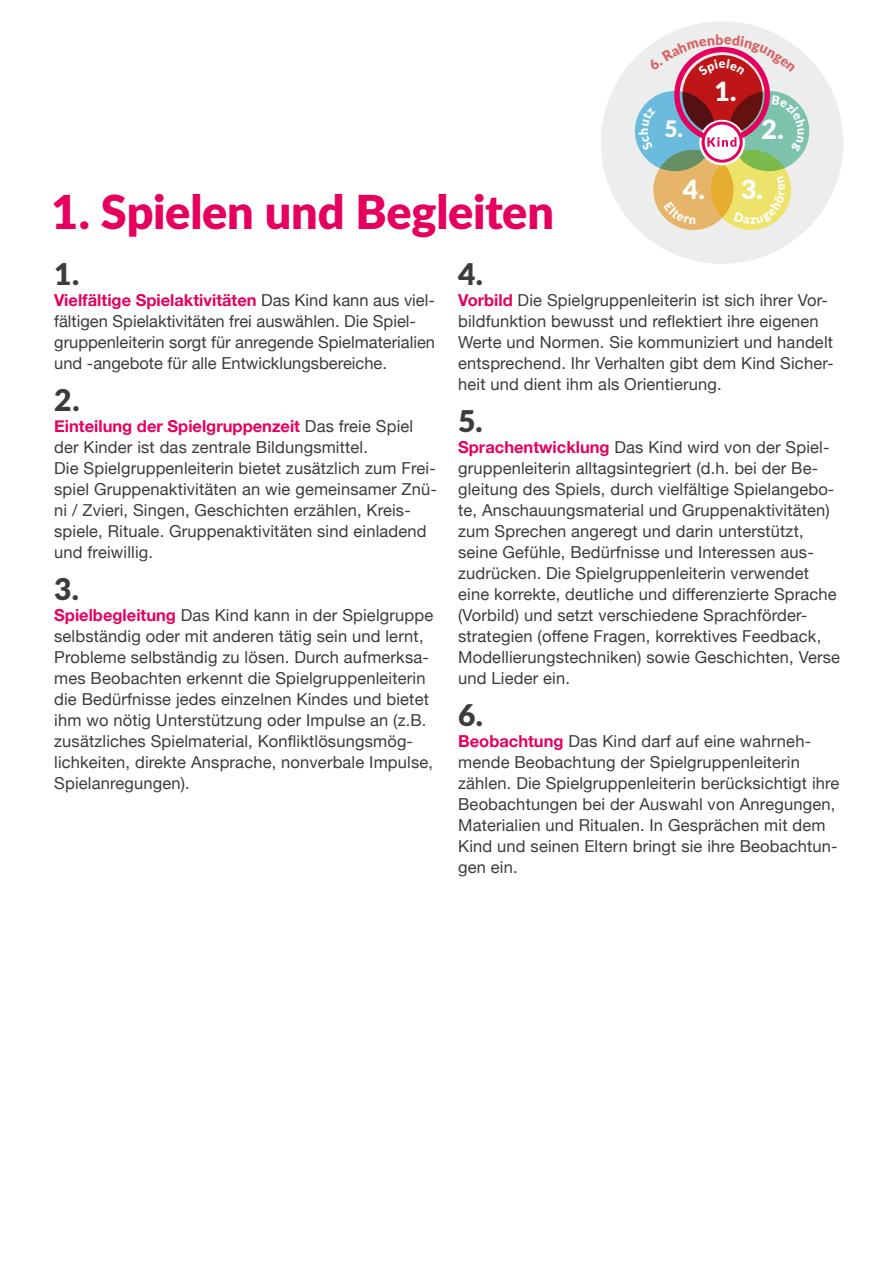
<style>
.page{position:relative;width:893px;height:1263px;background:#fff}
.page>*{position:absolute;margin:0;border:0;box-sizing:border-box;transform-origin:0 0}
.t1{font:900 46.8px "Lato";letter-spacing:-.005em;color:#e6005d}
.t2{font:900 30px "Lato";color:#3c3c3b}
.t3{font:900 26.55px "Lato";color:#fff}
.t4{font:900 22.65px "Lato";color:#fff}
.t5{font:16.5px/21px "Helvetica Neue";letter-spacing:.01em;color:#3c3c3b}
.s1{font-weight:700;color:#e6005d}
</style>
<div class="page">
<div style="left:601px;top:21px;width:242px;height:243px;background:#ededed;border-radius:50%"></div>
<svg style="left:729px;top:91px;width:80px;height:80px"></svg>
<svg style="left:682px;top:55px;width:81px;height:80px;background:#a81517"></svg>
<svg style="left:635px;top:91px;width:80px;height:80px;background:#6c8dad"></svg>
<svg style="left:653px;top:150px;width:81px;height:80px;background:#ceae6a"></svg>
<svg style="left:711px;top:150px;width:80px;height:80px;background:#cfc64f"></svg>
<svg style="left:699px;top:120px;width:46px;height:45px"></svg>
<div style="left:674px;top:47px;width:96px;height:96px;border:5px solid #e6005d;border-radius:50%"></div>
<svg style="left:703px;top:123px;width:38px;height:38px"></svg>
<div style="left:702px;top:122px;width:41px;height:41px;border:3px solid #e6005d;border-radius:50%"></div>
<svg style="left:707px;top:137px;width:29px;height:10px"></svg>
<div style="left:734px;top:176px;width:51px;height:48px;background:#ede36a"></div>
<svg style="left:664px;top:201px;width:32px;height:23px"></svg>
<svg style="left:772px;top:95px;width:34px;height:56px;background:#85c5b2"></svg>
<svg style="left:639px;top:107px;width:17px;height:44px"></svg>
<svg style="left:650px;top:42px;width:116px;height:34px"></svg>
<h3 class="t3" style="left:714px;top:72px;width:24px">1.</h3>
<h3 class="t4" style="left:664px;top:111px;width:20px">5.</h3>
<h3 class="t3" style="left:761px;top:109px;width:24px">2.</h3>
<h3 class="t3" style="left:683px;top:170px;width:82px">4. 3.</h3>
<h1 class="t1" style="left:51px;top:177px;width:504px">1. Spielen und Begleiten</h1>
<h2 class="t2" style="left:54px;top:251px;width:27px">1.</h2>
<p class="t5" style="left:54px;top:291px;width:382px"><span class="s1">Vielfältige Spielaktivitäten</span> Das Kind kann aus viel&shy;fältigen Spielaktivitäten frei auswählen. Die Spiel&shy;gruppenleiterin sorgt für anregende Spielmaterialien und -angebote für alle Entwicklungsbereiche.</p>
<h2 class="t2" style="left:54px;top:377px;width:27px">2.</h2>
<p class="t5" style="left:54px;top:417px;width:384px"><span class="s1">Einteilung der Spielgruppenzeit</span> Das freie Spiel der Kinder ist das zentrale Bildungsmittel.<br>Die Spielgruppenleiterin bietet zusätzlich zum Frei&shy;spiel Gruppenaktivitäten an wie gemeinsamer Znü&shy;ni / Zvieri, Singen, Geschichten erzählen, Kreis&shy;spiele, Rituale. Gruppenaktivitäten sind einladend und freiwillig.</p>
<h2 class="t2" style="left:54px;top:566px;width:26px">3.</h2>
<p class="t5" style="left:54px;top:606px;width:380px"><span class="s1">Spielbegleitung</span> Das Kind kann in der Spielgruppe selbständig oder mit anderen tätig sein und lernt, Probleme selbständig zu lösen. Durch aufmerksa&shy;mes Beobachten erkennt die Spielgruppenleiterin die Bedürfnisse jedes einzelnen Kindes und bietet ihm wo nötig Unterstützung oder Impulse an (z.B. zusätzliches Spielmaterial, Konfliktlösungsmög&shy;lichkeiten, direkte Ansprache, nonverbale Impulse, Spielanregungen).</p>
<h2 class="t2" style="left:458px;top:251px;width:26px">4.</h2>
<p class="t5" style="left:458px;top:291px;width:377px"><span class="s1">Vorbild</span> Die Spielgruppenleiterin ist sich ihrer Vor&shy;bildfunktion bewusst und reflektiert ihre eigenen Werte und Normen. Sie kommuniziert und handelt entsprechend. Ihr Verhalten gibt dem Kind Sicher&shy;heit und dient ihm als Orientierung.</p>
<h2 class="t2" style="left:458px;top:398px;width:26px">5.</h2>
<p class="t5" style="left:458px;top:438px;width:383px"><span class="s1">Sprachentwicklung</span> Das Kind wird von der Spiel&shy;gruppenleiterin alltagsintegriert (d.h. bei der Be&shy;gleitung des Spiels, durch vielfältige Spielangebo&shy;te, Anschauungsmaterial und Gruppenaktivitäten) zum Sprechen angeregt und darin unterstützt, seine Gefühle, Bedürfnisse und Interessen aus&shy;zudrücken. Die Spielgruppenleiterin verwendet eine korrekte, deutliche und differenzierte Sprache (Vorbild) und setzt verschiedene Sprachförder&shy;strategien (offene Fragen, korrektives Feedback, Modellierungstechniken) sowie Geschichten, Verse und Lieder ein.</p>
<h2 class="t2" style="left:458px;top:692px;width:26px">6.</h2>
<p class="t5" style="left:458px;top:732px;width:383px"><span class="s1">Beobachtung</span> Das Kind darf auf eine wahrneh&shy;mende Beobachtung der Spielgruppenleiterin zählen. Die Spielgruppenleiterin berücksichtigt ihre Beobachtungen bei der Auswahl von Anregungen, Materialien und Ritualen. In Gesprächen mit dem Kind und seinen Eltern bringt sie ihre Beobachtun&shy;gen ein.</p>
</div>
